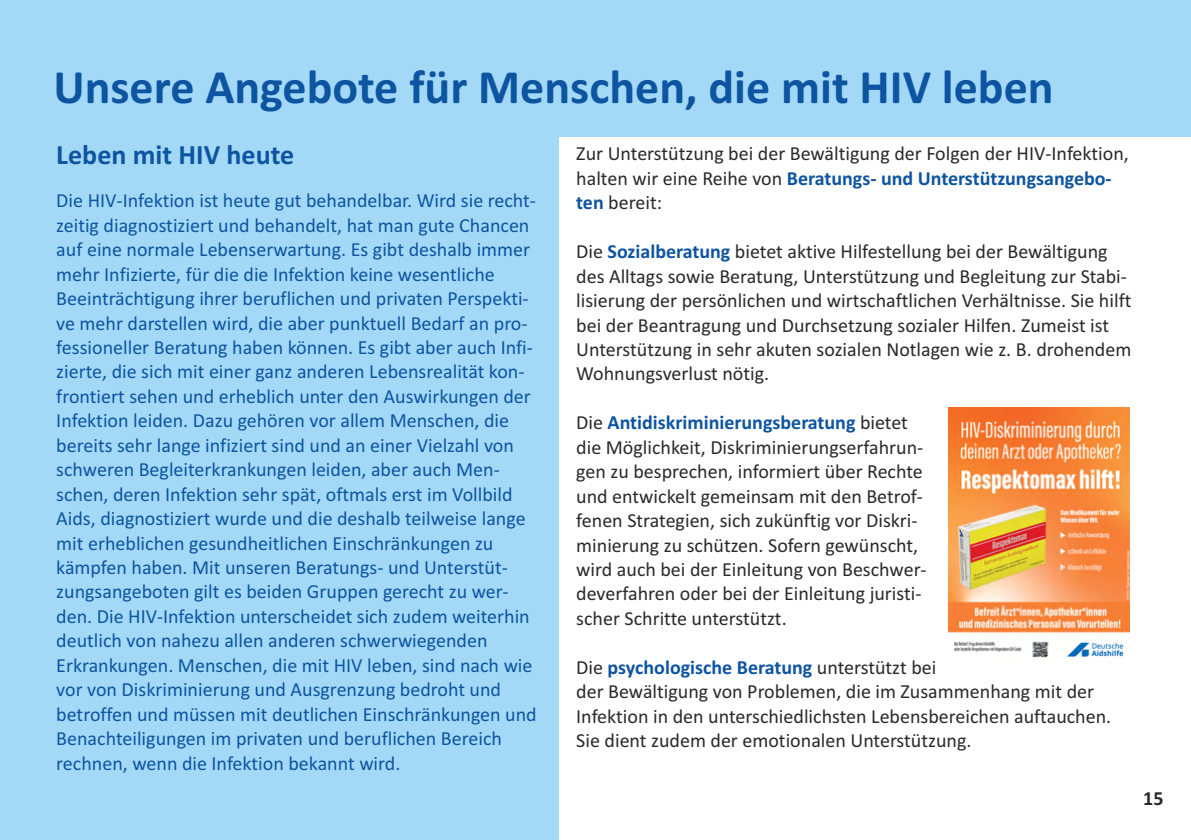
<style>
.page{position:relative;width:1191px;height:840px;background:#fff}
.page>*{position:absolute;margin:0;border:0;box-sizing:border-box;transform-origin:0 0}
.t1{font:700 48px "Calibri";color:#0d54a1}
.t2{font:700 28px "Calibri";color:#0d54a1}
.t3{font:20px/24.4px "Calibri";color:#0d54a1}
.t4{font:20px/24.4px "Calibri";color:#2b2929}
.t5{font:700 20px "Calibri";color:#2b2929}
.s1{font-weight:700;color:#0d54a1}
</style>
<div class="page">
<div style="left:0;top:0;width:559px;height:839px;background:#a3d9f7"></div>
<div style="left:559px;top:0;width:632px;height:136px;background:#a3d9f7"></div>
<img style="left:948px;top:407px;width:181px;height:251px">
<h1 class="t1" style="left:53px;top:67px;width:1001px">Unsere Angebote für Menschen, die mit HIV leben</h1>
<h2 class="t2" style="left:56px;top:143px;width:239px">Leben mit HIV heute</h2>
<p class="t3" style="left:56px;top:190px;width:482px">Die HIV-Infektion ist heute gut behandelbar. Wird sie recht&shy;zeitig diagnostiziert und behandelt, hat man gute Chancen auf eine normale Lebenserwartung. Es gibt deshalb immer mehr Infizierte, für die die Infektion keine wesentliche Beeinträchtigung ihrer beruflichen und privaten Perspekti&shy;ve mehr darstellen wird, die aber punktuell Bedarf an pro&shy;fessioneller Beratung haben können. Es gibt aber auch Infi&shy;zierte, die sich mit einer ganz anderen Lebensrealität kon&shy;frontiert sehen und erheblich unter den Auswirkungen der Infektion leiden. Dazu gehören vor allem Menschen, die bereits sehr lange infiziert sind und an einer Vielzahl von schweren Begleiterkrankungen leiden, aber auch Men&shy;schen, deren Infektion sehr spät, oftmals erst im Vollbild Aids, diagnostiziert wurde und die deshalb teilweise lange mit erheblichen gesundheitlichen Einschränkungen zu kämpfen haben. Mit unseren Beratungs- und Unterstüt&shy;zungsangeboten gilt es beiden Gruppen gerecht zu wer&shy;den. Die HIV-Infektion unterscheidet sich zudem weiterhin deutlich von nahezu allen anderen schwerwiegenden Erkrankungen. Menschen, die mit HIV leben, sind nach wie vor von Diskriminierung und Ausgrenzung bedroht und betroffen und müssen mit deutlichen Einschränkungen und Benachteiligungen im privaten und beruflichen Bereich rechnen, wenn die Infektion bekannt wird.</p>
<p class="t4" style="left:576px;top:143px;width:554px">Zur Unterstützung bei der Bewältigung der Folgen der HIV-Infektion, halten wir eine Reihe von <span class="s1">Beratungs- und Unterstützungsangebo&shy;ten</span> bereit:</p>
<p class="t4" style="left:576px;top:241px;width:556px">Die <span class="s1">Sozialberatung</span> bietet aktive Hilfestellung bei der Bewältigung des Alltags sowie Beratung, Unterstützung und Begleitung zur Stabi&shy;lisierung der persönlichen und wirtschaftlichen Verhältnisse. Sie hilft bei der Beantragung und Durchsetzung sozialer Hilfen. Zumeist ist Unterstützung in sehr akuten sozialen Notlagen wie z. B. drohendem Wohnungsverlust nötig.</p>
<p class="t4" style="left:576px;top:412px;width:352px">Die <span class="s1">Antidiskriminierungsberatung</span> bietet die Möglichkeit, Diskriminierungserfahrun&shy;gen zu besprechen, informiert über Rechte und entwickelt gemeinsam mit den Betrof&shy;fenen Strategien, sich zukünftig vor Diskri&shy;minierung zu schützen. Sofern gewünscht, wird auch bei der Einleitung von Beschwer&shy;deverfahren oder bei der Einleitung juristi&shy;scher Schritte unterstützt.</p>
<p class="t4" style="left:576px;top:656px;width:536px">Die <span class="s1">psychologische Beratung</span> unterstützt bei<br>der Bewältigung von Problemen, die im Zusammenhang mit der Infektion in den unterschiedlichsten Lebensbereichen auftauchen.<br>Sie dient zudem der emotionalen Unterstützung.</p>
<p class="t5" style="left:1143px;top:789px;width:22px">15</p>
</div>
